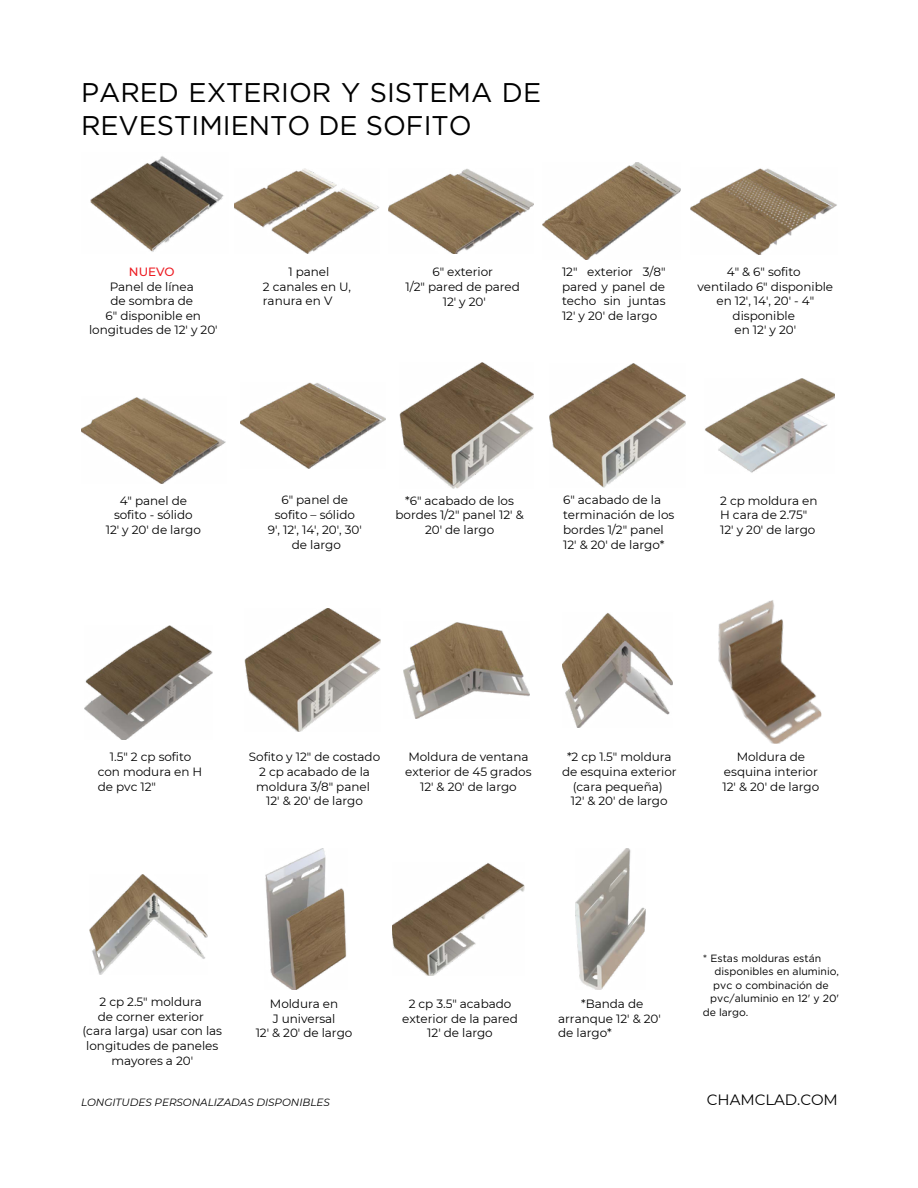
<style>
.page{position:relative;width:918px;height:1188px;background:#fff}
.page>*{position:absolute;margin:0;border:0;box-sizing:border-box;transform-origin:0 0}
.t1{font:27px/32.7px "Gotham";color:#000}
.t2{font:15px "Montserrat";letter-spacing:-.005em;color:#000}
.t3{font:12px/14.7px "Montserrat";letter-spacing:-.005em;color:#000;text-align:center}
.t4{font:500 12px "Montserrat";letter-spacing:-.005em;color:#ed1d24}
.t5{font:10.5px "Gotham";color:#000}
.t6{font:italic 10.5px "Montserrat";letter-spacing:-.005em;color:#000}
</style>
<div class="page">
<img style="left:690px;top:168px;width:147px;height:87px">
<img style="left:81px;top:397px;width:145px;height:86px">
<img style="left:234px;top:168px;width:146px;height:86px">
<img style="left:90px;top:156px;width:134px;height:96px">
<img style="left:388px;top:169px;width:145px;height:85px">
<img style="left:542px;top:162px;width:139px;height:98px">
<img style="left:705px;top:379px;width:130px;height:94px">
<img style="left:85px;top:625px;width:127px;height:115px">
<img style="left:240px;top:382px;width:146px;height:87px">
<img style="left:400px;top:362px;width:134px;height:126px">
<img style="left:549px;top:363px;width:137px;height:125px">
<img style="left:718px;top:600px;width:103px;height:144px">
<img style="left:90px;top:875px;width:118px;height:100px">
<img style="left:245px;top:608px;width:136px;height:124px">
<img style="left:403px;top:622px;width:126px;height:96px">
<img style="left:562px;top:613px;width:111px;height:115px">
<img style="left:265px;top:848px;width:82px;height:142px">
<img style="left:392px;top:863px;width:132px;height:112px">
<img style="left:575px;top:848px;width:70px;height:142px">
<h1 class="t1" style="left:81px;top:76px;width:462px">PARED EXTERIOR Y SISTEMA DE<br>REVESTIMIENTO DE SOFITO</h1>
<p class="t4" style="left:129px;top:264px;width:47px">NUEVO</p>
<p class="t3" style="left:89px;top:279px;width:130px">Panel de línea<br>de sombra de<br>6" disponible en longitudes de 12' y 20'</p>
<p class="t3" style="left:263px;top:264px;width:90px;text-align:left;text-indent:26px">1 panel<br>2 canales en U, ranura en V</p>
<p class="t3" style="left:406px;top:264px;width:116px">6" exterior<br>1/2" pared de pared<br>12' y 20'</p>
<p class="t3" style="left:562px;top:264px;width:105px;text-align:justify">12" exterior 3/8" pared y panel de techo sin juntas 12' y 20' de largo</p>
<p class="t3" style="left:698px;top:264px;width:137px">4" &amp; 6" sofito<br>ventilado 6" disponible en 12', 14', 20' - 4" disponible<br>en 12' y 20'</p>
<p class="t3" style="left:106px;top:493px;width:97px">4" panel de sofito - sólido<br>12' y 20' de largo</p>
<p class="t3" style="left:268px;top:493px;width:96px">6" panel de sofito – sólido<br>9', 12', 14', 20', 30' de largo</p>
<p class="t3" style="left:396px;top:493px;width:130px">*6" acabado de los bordes 1/2" panel 12' &amp;<br>20' de largo</p>
<p class="t3" style="left:563px;top:493px;width:113px;text-align:left">6" acabado de la terminación de los bordes 1/2" panel<br>12' &amp; 20' de largo*</p>
<p class="t3" style="left:720px;top:493px;width:99px;text-align:left">2 cp moldura en<br>H cara de 2.75"<br>12' y 20' de largo</p>
<p class="t3" style="left:98px;top:750px;width:106px;text-align:left;text-indent:12px">1.5" 2 cp sofito con modura en H de pvc 12"</p>
<p class="t3" style="left:249px;top:750px;width:133px">Sofito y 12" de costado<br>2 cp acabado de la moldura 3/8" panel<br>12' &amp; 20' de largo</p>
<p class="t3" style="left:405px;top:750px;width:128px">Moldura de ventana exterior de 45 grados<br>12' &amp; 20' de largo</p>
<p class="t3" style="left:562px;top:750px;width:116px">*2 cp 1.5" moldura de esquina exterior (cara pequeña)<br>12' &amp; 20' de largo</p>
<p class="t3" style="left:723px;top:750px;width:98px">Moldura de esquina interior<br>12' &amp; 20' de largo</p>
<p class="t3" style="left:82px;top:994px;width:141px">2 cp 2.5" moldura<br>de corner exterior<br>(cara larga) usar con las longitudes de paneles mayores a 20'</p>
<p class="t3" style="left:256px;top:996px;width:98px">Moldura en<br>J universal<br>12' &amp; 20' de largo</p>
<p class="t6" style="left:81px;top:1096px;width:250px">LONGITUDES PERSONALIZADAS DISPONIBLES</p>
<p class="t3" style="left:402px;top:996px;width:117px">2 cp 3.5" acabado exterior de la pared<br>12' de largo</p>
<p class="t3" style="left:558px;top:996px;width:104px;text-align:left;text-indent:23px">*Banda de arranque 12' &amp; 20' de largo*</p>
<p class="t5" style="left:703px;top:952px;width:120px">* Estas molduras están</p>
<p class="t5" style="left:715px;top:965px;width:126px">disponibles en aluminio,</p>
<p class="t5" style="left:713px;top:979px;width:117px">pvc o combinación de</p>
<p class="t5" style="left:710px;top:992px;width:130px">pvc/aluminio en 12' y 20'</p>
<p class="t5" style="left:703px;top:1006px;width:47px">de largo.</p>
<p class="t2" style="left:707px;top:1091px;width:132px">CHAMCLAD.COM</p>
</div>
